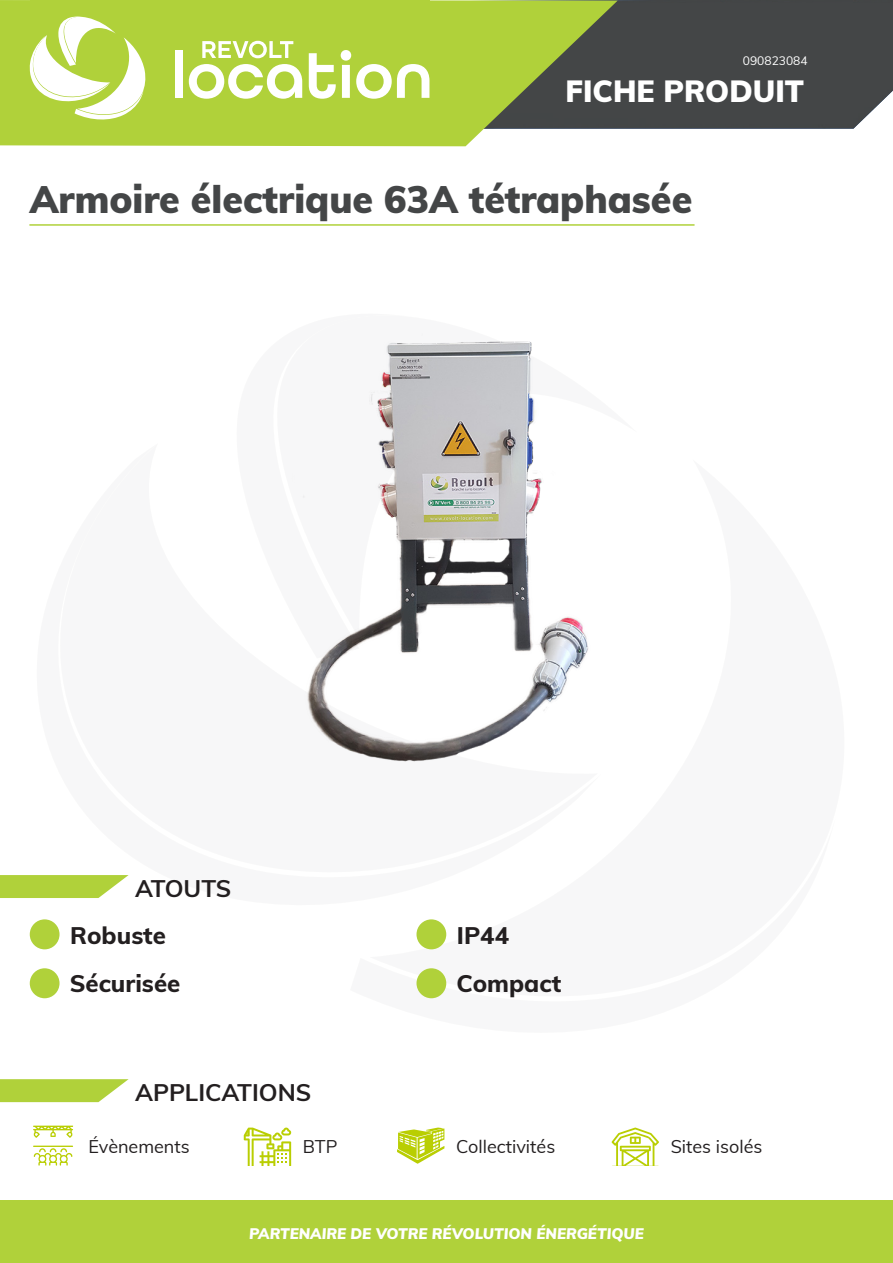
<style>
.page{position:relative;width:893px;height:1263px;background:#fff}
.page>*{position:absolute;margin:0;border:0;box-sizing:border-box;transform-origin:0 0}
.t1{font:900 37.5px "Muli";color:#444647}
.t2{font:900 30px "Muli";color:#fff}
.t3{font:800 24px "Muli";color:#231f20}
.t4{font:700 24px "Muli";color:#231f20}
.t5{font:18px "Muli";color:#231f20}
.t6{font:italic 900 15px "Muli";color:#fff}
.t7{font:12px "Muli";color:#fff}
</style>
<div class="page">
<div style="left:618px;top:0;width:275px;height:129px;background:#444647"></div>
<svg style="left:0;top:0;width:618px;height:146px;background:#9bb24b"></svg>
<div style="left:30px;top:0;width:399px;height:136px;background:#b0d13a"></div>
<svg style="left:202px;top:41px;width:91px;height:17px"></svg>
<div style="left:175px;top:50px;width:7px;height:48px;background:#fff"></div>
<svg style="left:189px;top:64px;width:113px;height:35px"></svg>
<svg style="left:309px;top:50px;width:120px;height:49px"></svg>
<svg style="left:30px;top:17px;width:116px;height:102px"></svg>
<hr style="left:29px;top:224px;width:665px;height:2px;background:#b0d13a">
<div style="left:30px;top:919px;width:30px;height:30px;background:#b0d13a;border-radius:50%"></div>
<div style="left:416px;top:919px;width:30px;height:30px;background:#b0d13a;border-radius:50%"></div>
<svg style="left:33px;top:1125px;width:40px;height:13px"></svg>
<svg style="left:33px;top:1145px;width:40px;height:20px"></svg>
<svg style="left:244px;top:1127px;width:47px;height:38px"></svg>
<svg style="left:397px;top:1127px;width:47px;height:37px"></svg>
<svg style="left:612px;top:1127px;width:47px;height:38px"></svg>
<div style="left:1px;top:1200px;width:892px;height:63px;background:#b0d13a"></div>
<img style="left:303px;top:334px;width:286px;height:428px">
<div style="left:30px;top:968px;width:30px;height:30px;background:#b0d13a;border-radius:50%"></div>
<div style="left:416px;top:968px;width:30px;height:30px;background:#b0d13a;border-radius:50%"></div>
<svg style="left:0;top:875px;width:129px;height:23px;background:#b9d652"></svg>
<svg style="left:0;top:1079px;width:129px;height:23px;background:#b9d652"></svg>
<p class="t7" style="left:743px;top:52px;width:66px">090823084</p>
<p class="t2" style="left:566px;top:70px;width:240px">FICHE PRODUIT</p>
<p class="t1" style="left:30px;top:172px;width:664px">Armoire électrique 63A tétraphasée</p>
<p class="t4" style="left:135px;top:870px;width:98px">ATOUTS</p>
<p class="t3" style="left:70px;top:917px;width:97px">Robuste</p>
<p class="t3" style="left:70px;top:966px;width:112px">Sécurisée</p>
<p class="t3" style="left:457px;top:917px;width:54px">IP44</p>
<p class="t3" style="left:457px;top:966px;width:106px">Compact</p>
<p class="t4" style="left:135px;top:1075px;width:178px">APPLICATIONS</p>
<p class="t5" style="left:88px;top:1133px;width:103px">Évènements</p>
<p class="t5" style="left:303px;top:1133px;width:36px">BTP</p>
<p class="t5" style="left:456px;top:1133px;width:101px">Collectivités</p>
<p class="t5" style="left:671px;top:1133px;width:93px">Sites isolés</p>
<p class="t6" style="left:249px;top:1223px;width:396px">PARTENAIRE DE VOTRE RÉVOLUTION ÉNERGÉTIQUE</p>
</div>
